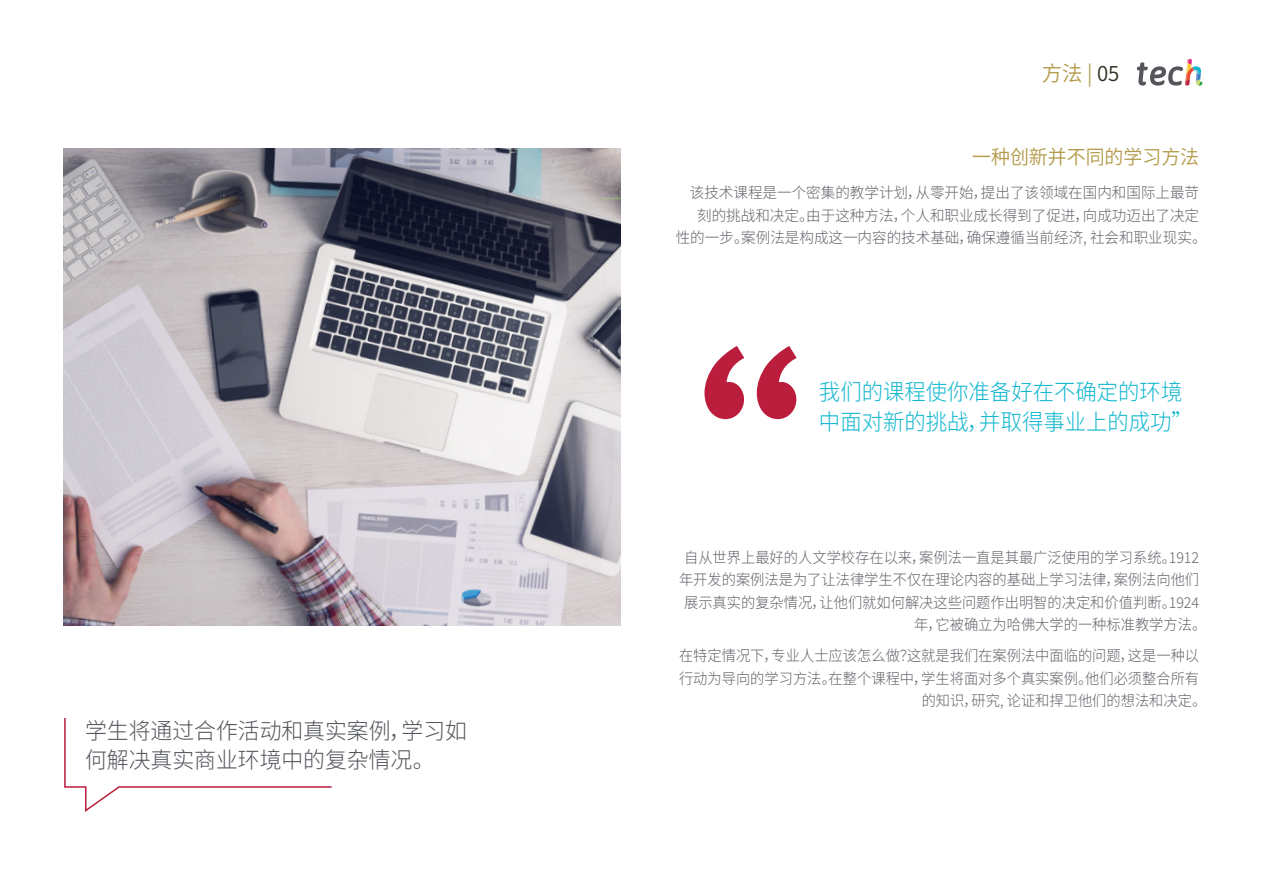
<style>
.page{position:relative;width:1263px;height:893px;background:#fff}
.page>*{position:absolute;margin:0;border:0;box-sizing:border-box;transform-origin:0 0}
.t1{font:300 22.5px/30px "Source Han Sans CN";color:#0fb6cf;scale:.95 1}
.t2{font:300 22.5px/28.5px "Source Han Sans CN";color:#52555b}
.t3{font:21px "Source Han Sans CN";color:#b39b4b}
.t4{font:19.5px "Source Han Sans CN";color:#b39b4b}
.t5{font:300 15px "Source Han Sans CN";color:#61646a;scale:.95 1}
.t6{font:300 15px "Source Han Sans CN";color:#61646a}
.s1{color:#312e20}
</style>
<div class="page">
<img style="left:64px;top:149px;width:557px;height:477px">
<svg style="left:1137px;top:59px;width:65px;height:27px"></svg>
<svg style="left:64px;top:718px;width:268px;height:94px"></svg>
<svg style="left:704px;top:346px;width:93px;height:73px"></svg>
<h1 class="t2" style="left:85px;top:717px;width:383px">学生将通过合作活动和真实案例，学习如何解决真实商业环境中的复杂情况。</h1>
<h2 class="t3" style="left:1042px;top:61px;width:79px">方法 | <span class="s1">05</span></h2>
<h3 class="t4" style="left:972px;top:146px;width:228px">一种创新并不同的学习方法</h3>
<p class="t6" style="left:690px;top:184px;width:511px">该技术课程是一个密集的教学计划，从零开始，提出了该领域在国内和国际上最苛</p>
<p class="t6" style="left:697px;top:207px;width:503px">刻的挑战和决定。由于这种方法，个人和职业成长得到了促进，向成功迈出了决定</p>
<p class="t6" style="left:676px;top:229px;width:532px">性的一步。案例法是构成这一内容的技术基础，确保遵循当前经济, 社会和职业现实。</p>
<h1 class="t1" style="left:819px;top:378px;width:395px">我们的课程使你准备好在不确定的环境中面对新的挑战，并取得事业上的成功”</h1>
<p class="t5" style="left:684px;top:549px;width:544px">自从世界上最好的人文学校存在以来，案例法一直是其最广泛使用的学习系统。1912</p>
<p class="t5" style="left:679px;top:571px;width:549px">年开发的案例法是为了让法律学生不仅在理论内容的基础上学习法律，案例法向他们</p>
<p class="t5" style="left:684px;top:594px;width:544px">展示真实的复杂情况，让他们就如何解决这些问题作出明智的决定和价值判断。1924</p>
<p class="t5" style="left:914px;top:616px;width:309px">年，它被确立为哈佛大学的一种标准教学方法。</p>
<p class="t5" style="left:679px;top:647px;width:549px">在特定情况下，专业人士应该怎么做？这就是我们在案例法中面临的问题，这是一种以</p>
<p class="t5" style="left:679px;top:670px;width:549px">行动为导向的学习方法。在整个课程中，学生将面对多个真实案例。他们必须整合所有</p>
<p class="t5" style="left:922px;top:692px;width:301px">的知识，研究, 论证和捍卫他们的想法和决定。</p>
</div>
